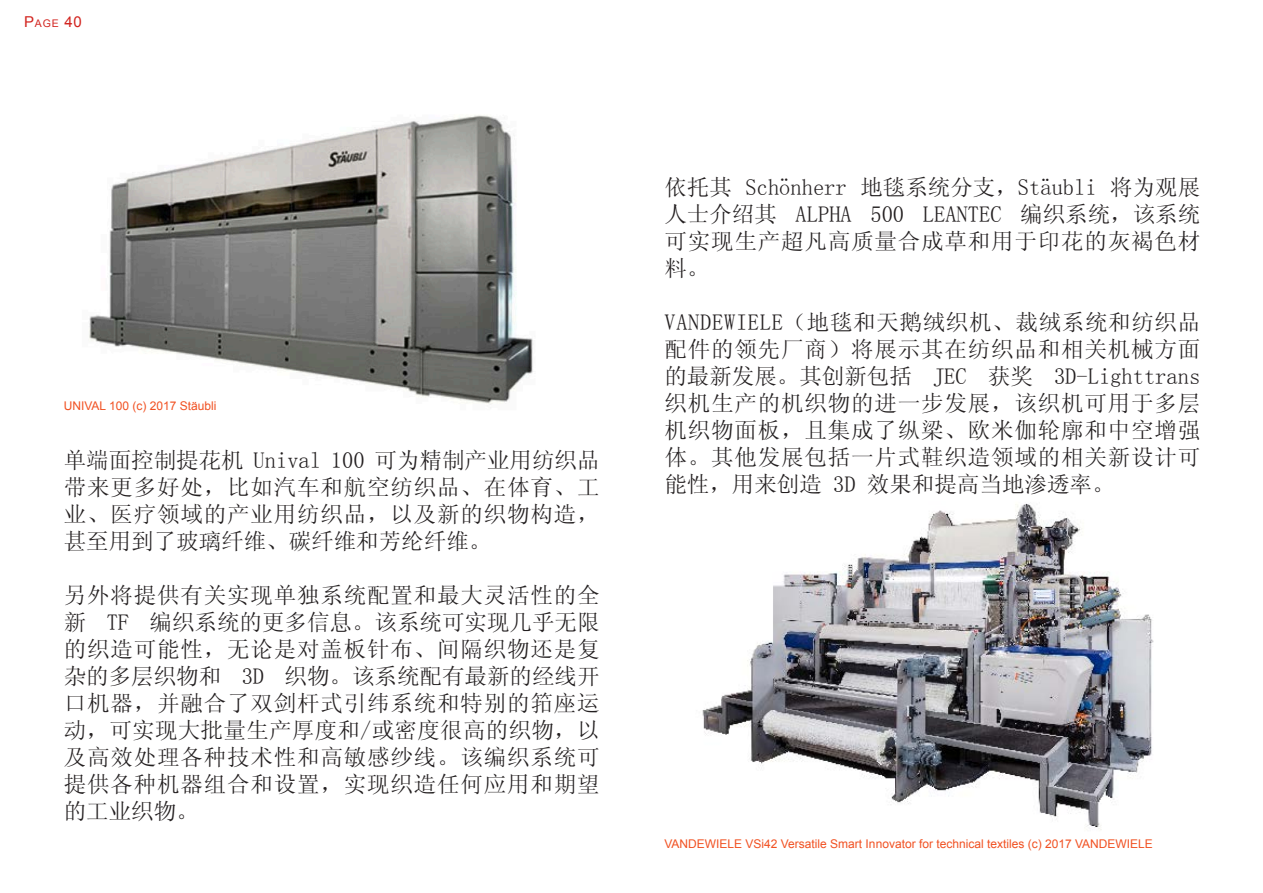
<style>
.page{position:relative;width:1263px;height:893px;background:#fff}
.page>*{position:absolute;margin:0;border:0;box-sizing:border-box;transform-origin:0 0}
.t1{font:22.5px/27px "Sim Sun";letter-spacing:.035em;color:#231f20;text-align:justify}
.t2{font:15px "Arial";color:#d2231e}
.t3{font:12px "Arial";color:#f15122}
.s1{font-size:10.5px}
</style>
<div class="page">
<img style="left:702px;top:503px;width:452px;height:327px">
<img style="left:89px;top:115px;width:444px;height:290px">
<p class="t2" style="left:24px;top:12px;width:59px">P<span class="s1">age</span> 40</p>
<p class="t3" style="left:64px;top:398px;width:154px">UNIVAL 100 (c) 2017 Stäubli</p>
<p class="t1" style="left:64px;top:447px;width:537px">单端面控制提花机 Unival 100 可为精制产业用纺织品带来更多好处，比如汽车和航空纺织品、在体育、工业、医疗领域的产业用纺织品，以及新的织物构造，甚至用到了玻璃纤维、碳纤维和芳纶纤维。</p>
<p class="t1" style="left:64px;top:582px;width:537px">另外将提供有关实现单独系统配置和最大灵活性的全新 TF 编织系统的更多信息。该系统可实现几乎无限的织造可能性，无论是对盖板针布、间隔织物还是复杂的多层织物和 3D 织物。该系统配有最新的经线开口机器，并融合了双剑杆式引纬系统和特别的筘座运动，可实现大批量生产厚度和/或密度很高的织物，以及高效处理各种技术性和高敏感纱线。该编织系统可提供各种机器组合和设置，实现织造任何应用和期望的工业织物。</p>
<p class="t1" style="left:664px;top:173px;width:537px">依托其 Schönherr 地毯系统分支，Stäubli 将为观展人士介绍其 ALPHA 500 LEANTEC 编织系统，该系统可实现生产超凡高质量合成草和用于印花的灰褐色材料。</p>
<p class="t1" style="left:664px;top:308px;width:537px">VANDEWIELE（地毯和天鹅绒织机、裁绒系统和纺织品配件的领先厂商）将展示其在纺织品和相关机械方面的最新发展。其创新包括 JEC 获奖 3D-Lighttrans织机生产的机织物的进一步发展，该织机可用于多层机织物面板，且集成了纵梁、欧米伽轮廓和中空增强体。其他发展包括一片式鞋织造领域的相关新设计可能性，用来创造 3D 效果和提高当地渗透率。</p>
<p class="t3" style="left:664px;top:836px;width:490px">VANDEWIELE VSi42 Versatile Smart Innovator for technical textiles (c) 2017 VANDEWIELE</p>
</div>
